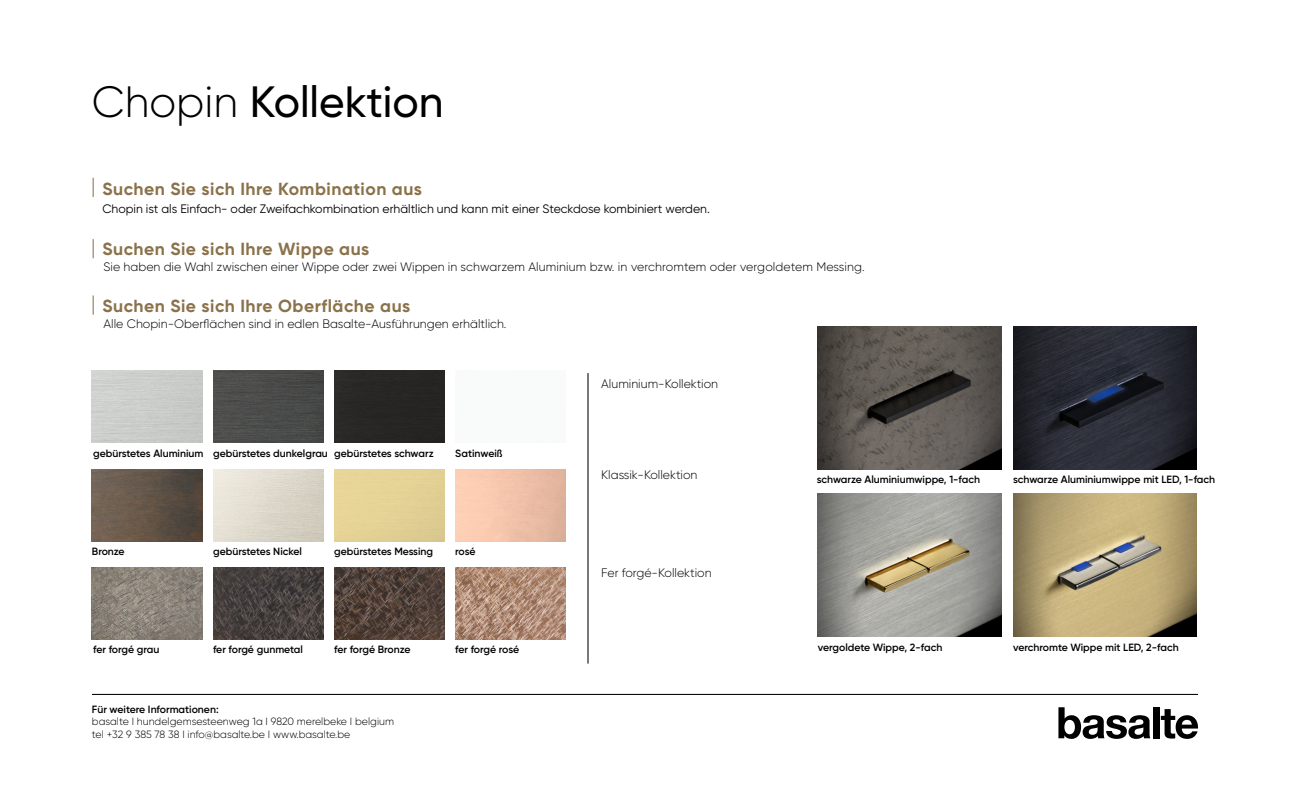
<style>
.page{position:relative;width:1290px;height:794px;background:#fff}
.page>*{position:absolute;margin:0;border:0;box-sizing:border-box;transform-origin:0 0}
.t1{font:500 43.75px "Gilroy";color:#000}
.t2{font:700 17.5px "Gilroy";letter-spacing:.03em;color:#8a724b}
.t3{font:300 12.25px "Gilroy";color:#000}
.t4{font:12.25px "Gilroy";color:#000}
.t5{font:600 10.5px "Gilroy";color:#000}
.t6{font:300 10.5px/12.2px "Gilroy";color:#000}
.s1{font-weight:300}
</style>
<div class="page">
<img style="left:1013px;top:326px;width:184px;height:144px">
<img style="left:818px;top:493px;width:183px;height:143px">
<img style="left:1013px;top:493px;width:184px;height:143px">
<img style="left:213px;top:370px;width:110px;height:73px">
<div style="left:334px;top:370px;width:110px;height:73px;background:#272624"></div>
<img style="left:92px;top:469px;width:110px;height:73px">
<img style="left:92px;top:567px;width:110px;height:73px">
<img style="left:213px;top:567px;width:110px;height:73px">
<img style="left:334px;top:567px;width:110px;height:73px">
<img style="left:455px;top:567px;width:110px;height:73px">
<svg style="left:1058px;top:707px;width:92px;height:32px"></svg>
<div style="left:1153px;top:707px;width:6px;height:31px;background:#000"></div>
<svg style="left:1161px;top:709px;width:37px;height:30px"></svg>
<hr style="left:587px;top:373px;width:1px;height:290px;background:#000">
<hr style="left:92px;top:694px;width:1106px;height:1px;background:#000">
<svg style="left:93px;top:178px;width:1px;height:19px"></svg>
<svg style="left:93px;top:239px;width:1px;height:19px"></svg>
<svg style="left:93px;top:295px;width:1px;height:20px"></svg>
<img style="left:818px;top:326px;width:183px;height:144px">
<h1 class="t1" style="left:92px;top:75px;width:353px"><span class="s1">Chopin</span> Kollektion</h1>
<h2 class="t2" style="left:102px;top:178px;width:321px">Suchen Sie sich Ihre Kombination aus</h2>
<p class="t4" style="left:102px;top:201px;width:609px">Chopin ist als Einfach- oder Zweifachkombination erhältlich und kann mit einer Steckdose kombiniert werden.</p>
<h2 class="t2" style="left:102px;top:238px;width:269px">Suchen Sie sich Ihre Wippe aus</h2>
<p class="t3" style="left:104px;top:259px;width:763px">Sie haben die Wahl zwischen einer Wippe oder zwei Wippen in schwarzem Aluminium bzw. in verchromtem oder vergoldetem Messing.</p>
<h2 class="t2" style="left:102px;top:295px;width:309px">Suchen Sie sich Ihre Oberfläche aus</h2>
<p class="t3" style="left:104px;top:316px;width:404px">Alle Chopin-Oberflächen sind in edlen Basalte-Ausführungen erhältlich.</p>
<p class="t5" style="left:93px;top:447px;width:112px">gebürstetes Aluminium</p>
<p class="t5" style="left:213px;top:447px;width:116px">gebürstetes dunkelgrau</p>
<p class="t5" style="left:334px;top:447px;width:101px">gebürstetes schwarz</p>
<p class="t5" style="left:455px;top:447px;width:49px">Satinweiß</p>
<p class="t5" style="left:92px;top:544px;width:34px">Bronze</p>
<p class="t5" style="left:213px;top:544px;width:90px">gebürstetes Nickel</p>
<p class="t5" style="left:334px;top:544px;width:100px">gebürstetes Messing</p>
<p class="t5" style="left:455px;top:544px;width:22px">rosé</p>
<p class="t3" style="left:601px;top:376px;width:118px">Aluminium-Kollektion</p>
<p class="t3" style="left:601px;top:467px;width:98px">Klassik-Kollektion</p>
<p class="t3" style="left:601px;top:565px;width:112px">Fer forgé-Kollektion</p>
<p class="t5" style="left:817px;top:473px;width:165px">schwarze Aluminiumwippe, 1-fach</p>
<p class="t5" style="left:1013px;top:473px;width:203px">schwarze Aluminiumwippe mit LED, 1-fach</p>
<p class="t5" style="left:93px;top:642px;width:68px">fer forgé grau</p>
<p class="t5" style="left:213px;top:642px;width:91px">fer forgé gunmetal</p>
<p class="t5" style="left:334px;top:642px;width:78px">fer forgé Bronze</p>
<p class="t5" style="left:818px;top:640px;width:126px">vergoldete Wippe, 2-fach</p>
<p class="t5" style="left:455px;top:642px;width:65px">fer forgé rosé</p>
<p class="t5" style="left:1013px;top:640px;width:167px">verchromte Wippe mit LED, 2-fach</p>
<p class="t5" style="left:92px;top:703px;width:128px">Für weitere Informationen:</p>
<p class="t6" style="left:92px;top:715px;width:304px">basalte I hundelgemsesteenweg 1a I 9820 merelbeke I belgium tel +32 9 385 78 38 I info@basalte.be I www.basalte.be</p>
</div>
